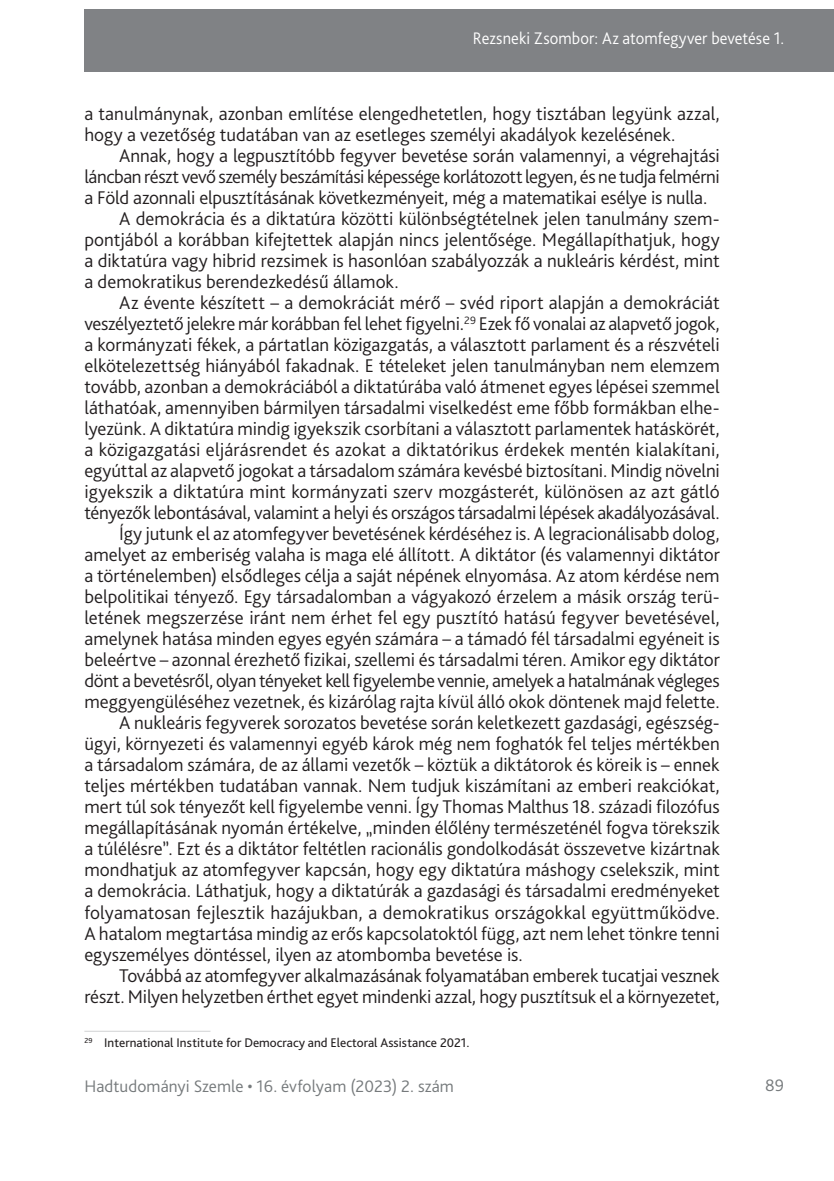
<style>
.page{position:relative;width:834px;height:1181px;background:#fff}
.page>*{position:absolute;margin:0;border:0;box-sizing:border-box;transform-origin:0 0}
._1__Body{font:300 19.25px/21px "Bliss Pro";color:#231f20;text-align:justify}
.t1{font:300 17.5px "Bliss Pro";letter-spacing:.005em;color:#767a7c}
.t2{font:300 17.5px "Bliss Pro";letter-spacing:.015em;color:#fff;scale:.95 1}
.Lábjegyzet{font:13.12px "Bliss Pro";color:#231f20}
</style>
<div class="page">
<div style="left:84px;top:9px;width:749px;height:63px;background:#808285"></div>
<hr style="left:84px;top:1031px;width:126px;height:1px;background:#d1d2d4">
<p class="t2" style="left:472px;top:27px;width:329px">Rezsneki Zsombor: Az atomfegyver bevetése 1.</p>
<p class="_1__Body" style="left:84px;top:103px;width:636px">a tanulmánynak, azonban említése elengedhetetlen, hogy tisztában legyünk azzal, hogy a vezetőség tudatában van az esetleges személyi akadályok kezelésének.</p>
<p class="_1__Body" style="left:84px;top:145px;width:636px;text-indent:35px">Annak, hogy a legpusztítóbb fegyver bevetése során valamennyi, a végrehajtási láncban részt vevő személy beszámítási képessége korlátozott legyen, és ne tudja felmérni a Föld azonnali elpusztításának következményeit, még a matematikai esélye is nulla.</p>
<p class="_1__Body" style="left:84px;top:208px;width:636px;text-indent:35px">A demokrácia és a diktatúra közötti különbségtételnek jelen tanulmány szem&shy;pontjából a korábban kifejtettek alapján nincs jelentősége. Megállapíthatjuk, hogy a diktatúra vagy hibrid rezsimek is hasonlóan szabályozzák a nukleáris kérdést, mint a demokratikus berendezkedésű államok.</p>
<p class="_1__Body" style="left:84px;top:292px;width:637px;text-indent:35px">Az évente készített – a demokráciát mérő – svéd riport alapján a demokráciát veszélyeztető jelekre már korábban fel lehet figyelni.<sup>29</sup> Ezek fő vonalai az alapvető jogok, a kormányzati fékek, a pártatlan közigazgatás, a választott parlament és a részvételi elkötelezettség hiányából fakadnak. E tételeket jelen tanulmányban nem elemzem tovább, azonban a demokráciából a diktatúrába való átmenet egyes lépései szemmel láthatóak, amennyiben bármilyen társadalmi viselkedést eme főbb formákban elhe&shy;lyezünk. A diktatúra mindig igyekszik csorbítani a választott parlamentek hatáskörét, a közigazgatási eljárásrendet és azokat a diktatórikus érdekek mentén kialakítani, egyúttal az alapvető jogokat a társadalom számára kevésbé biztosítani. Mindig növelni igyekszik a diktatúra mint kormányzati szerv mozgásterét, különösen az azt gátló tényezők lebontásával, valamint a helyi és országos társadalmi lépések akadályozásával.</p>
<p class="_1__Body" style="left:84px;top:523px;width:637px;text-indent:35px">Így jutunk el az atomfegyver bevetésének kérdéséhez is. A legracionálisabb dolog, amelyet az emberiség valaha is maga elé állított. A diktátor (és valamennyi diktátor a történelemben) elsődleges célja a saját népének elnyomása. Az atom kérdése nem belpolitikai tényező. Egy társadalomban a vágyakozó érzelem a másik ország terü&shy;letének megszerzése iránt nem érhet fel egy pusztító hatású fegyver bevetésével, amelynek hatása minden egyes egyén számára – a támadó fél társadalmi egyéneit is beleértve – azonnal érezhető fizikai, szellemi és társadalmi téren. Amikor egy diktátor dönt a bevetésről, olyan tényeket kell figyelembe vennie, amelyek a hatalmának végleges meggyengüléséhez vezetnek, és kizárólag rajta kívül álló okok döntenek majd felette.</p>
<p class="_1__Body" style="left:84px;top:712px;width:637px;text-indent:35px">A nukleáris fegyverek sorozatos bevetése során keletkezett gazdasági, egészség&shy;ügyi, környezeti és valamennyi egyéb károk még nem foghatók fel teljes mértékben a társadalom számára, de az állami vezetők – köztük a diktátorok és köreik is – ennek teljes mértékben tudatában vannak. Nem tudjuk kiszámítani az emberi reakciókat, mert túl sok tényezőt kell figyelembe venni. Így Thomas Malthus 18. századi filozófus megállapításának nyomán értékelve, „minden élőlény természeténél fogva törekszik a túlélésre”. Ezt és a diktátor feltétlen racionális gondolkodását összevetve kizártnak mondhatjuk az atomfegyver kapcsán, hogy egy diktatúra máshogy cselekszik, mint a demokrácia. Láthatjuk, hogy a diktatúrák a gazdasági és társadalmi eredményeket folyamatosan fejlesztik hazájukban, a demokratikus országokkal együttműködve.<br>A hatalom megtartása mindig az erős kapcsolatoktól függ, azt nem lehet tönkre tenni egyszemélyes döntéssel, ilyen az atombomba bevetése is.</p>
<p class="_1__Body" style="left:84px;top:964px;width:636px;text-align:right">Továbbá az atomfegyver alkalmazásának folyamatában emberek tucatjai vesznek részt. Milyen helyzetben érthet egyet mindenki azzal, hogy pusztítsuk el a környezetet,</p>
<p class="Lábjegyzet" style="left:84px;top:1034px;width:386px"><sup>29</sup> International Institute for Democracy and Electoral Assistance 2021.</p>
<p class="t1" style="left:84px;top:1075px;width:371px">Hadtudományi Szemle • 16. évfolyam (2023) 2. szám</p>
<p class="t1" style="left:765px;top:1074px;width:20px">89</p>
</div>
